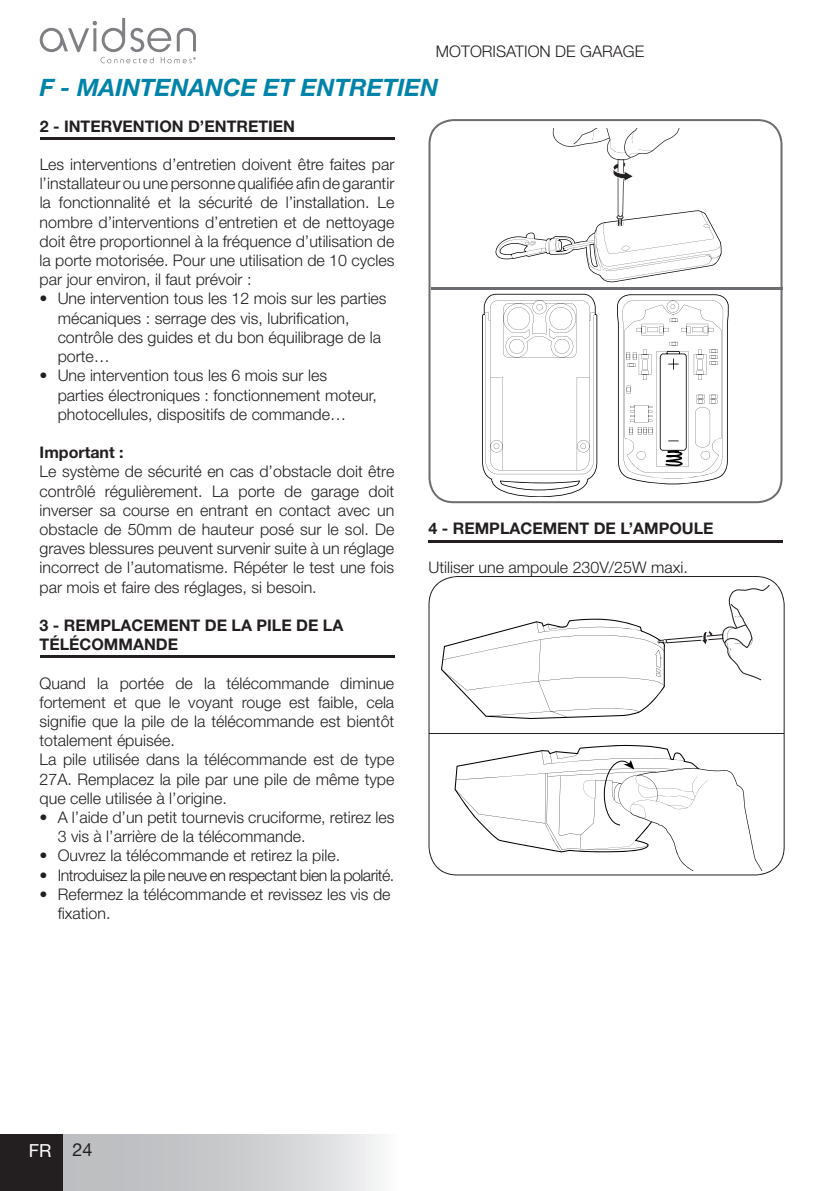
<style>
.page{position:relative;width:840px;height:1191px;background:#fff}
.page>*{position:absolute;margin:0;border:0;box-sizing:border-box;transform-origin:0 0}
.t1{font:italic 700 24px "Helvetica Neue";color:#0083a9}
.t2{font:18px "Helvetica Neue";color:#fff}
.t3{font:300 16px/19.2px "Helvetica Neue";color:#231f20}
.t4{font:700 16px/19.2px "Helvetica Neue";color:#231f20}
.t5{font:300 16px "Helvetica Neue";letter-spacing:-.03em;color:#231f20}
.s1{font-weight:700}
.s2{color:#231f20}
</style>
<div class="page">
<svg style="left:62px;top:1134px;width:318px;height:57px;background:#cccdcf"></svg>
<div style="left:0;top:1134px;width:62px;height:57px;background:#231f20"></div>
<svg style="left:40px;top:18px;width:156px;height:45px"></svg>
<hr style="left:40px;top:137px;width:354px;height:2px;background:#231f20">
<hr style="left:40px;top:656px;width:354px;height:2px;background:#231f20">
<hr style="left:428px;top:540px;width:354px;height:2px;background:#231f20">
<svg style="left:428px;top:119px;width:354px;height:384px"></svg>
<hr style="left:430px;top:287px;width:352px;height:2px;background:#6c6d70">
<svg style="left:495px;top:128px;width:226px;height:154px"></svg>
<svg style="left:482px;top:294px;width:115px;height:203px"></svg>
<svg style="left:616px;top:294px;width:112px;height:190px"></svg>
<svg style="left:428px;top:576px;width:356px;height:299px"></svg>
<svg style="left:454px;top:745px;width:314px;height:125px"></svg>
<svg style="left:441px;top:585px;width:331px;height:134px"></svg>
<hr style="left:429px;top:733px;width:353px;height:1px;background:#231f20">
<p class="t3" style="left:435px;top:41px;width:210px">Motorisation de garage</p>
<h1 class="t1" style="left:40px;top:73px;width:400px">F - MAINTENANCE ET ENTRETIEN</h1>
<p class="t4" style="left:40px;top:116px;width:257px">2 - INTERvENTION D’ENTRETIEN</p>
<p class="t3" style="left:40px;top:154px;width:356px;text-align:justify">Les interventions d’entretien doivent être faites par l’installateur ou une personne qualifiée afin de garantir la fonctionnalité et la sécurité de l’installation. Le nombre d’interventions d’entretien et de nettoyage doit être proportionnel à la fréquence d’utilisation de la porte motorisée. Pour une utilisation de 10 cycles par jour environ, il faut prévoir :</p>
<p class="t3" style="left:58px;top:289px;width:330px;text-indent:-18px"><span class="s1">•</span> Une intervention tous les 12 mois sur les parties mécaniques : serrage des vis, lubrification, contrôle des guides et du bon équilibrage de la porte…</p>
<p class="t3" style="left:58px;top:366px;width:320px;text-indent:-18px"><span class="s1">•</span> Une intervention tous les 6 mois sur les parties électroniques : fonctionnement moteur, photocellules, dispositifs de commande…</p>
<p class="t4" style="left:40px;top:442px;width:85px">Important :</p>
<p class="t3" style="left:40px;top:462px;width:356px;text-align:justify">Le système de sécurité en cas d’obstacle doit être contrôlé régulièrement. La porte de garage doit inverser sa course en entrant en contact avec un obstacle de 50mm de hauteur posé sur le sol. de graves blessures peuvent survenir suite à un réglage incorrect de l’automatisme. répéter le test une fois par mois et faire des réglages, si besoin.</p>
<p class="t4" style="left:40px;top:615px;width:305px">3 - REMPLACEMENT DE LA PILE DE LA<br>TéLéCOMMANDE</p>
<p class="t3" style="left:40px;top:673px;width:356px">Quand la portée de la télécommande diminue fortement et que le voyant rouge est faible, cela signifie que la pile de la télécommande est bientôt totalement épuisée.<br>La pile utilisée dans la télécommande est de type 27A. Remplacez la pile par une pile de même type que celle utilisée à l’origine.</p>
<p class="t3" style="left:58px;top:807px;width:338px;text-indent:-18px"><span class="s1">•</span> a l’aide d’un petit tournevis cruciforme, retirez les<br>3 vis à l’arrière de la télécommande.</p>
<p class="t3" style="left:40px;top:846px;width:302px"><span class="s1">•</span> ouvrez la télécommande et retirez la pile.</p>
<p class="t5" style="left:40px;top:865px;width:356px"><span class="s1">•</span> introduisez la pile neuve en respectant bien la polarité.</p>
<p class="t3" style="left:58px;top:884px;width:334px;text-indent:-18px"><span class="s1">•</span> refermez la télécommande et revissez les vis de fixation.</p>
<p class="t4" style="left:428px;top:519px;width:286px">4 - REMPLACEMENT DE L’AMPOULE</p>
<p class="t3" style="left:428px;top:557px;width:261px">Utiliser une ampoule 230V/25W maxi.</p>
<p class="t2" style="left:29px;top:1139px;width:65px">Fr <span class="s2">24</span></p>
</div>
